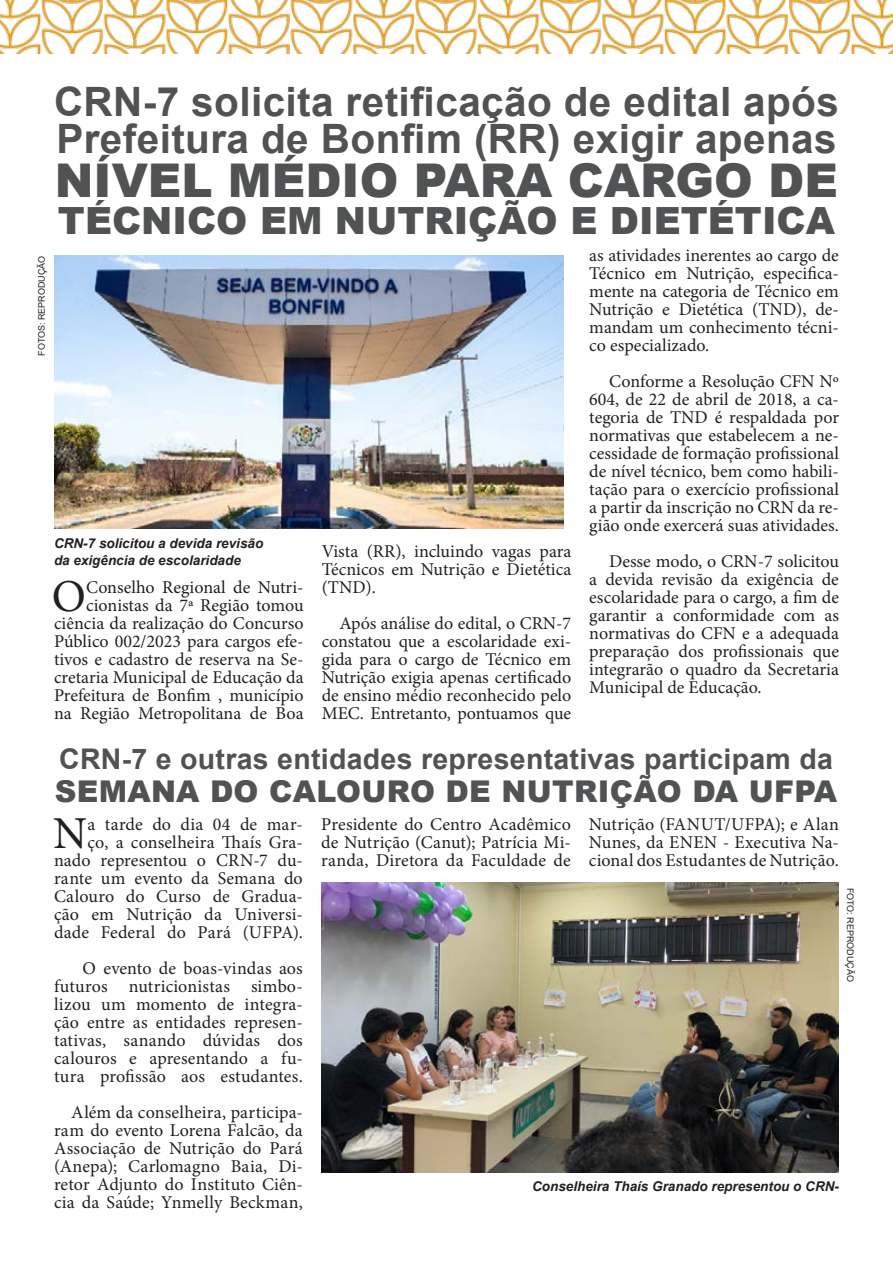
<style>
.page{position:relative;width:893px;height:1263px;background:#fff}
.page>*{position:absolute;margin:0;border:0;box-sizing:border-box;transform-origin:0 0}
.t1{font:900 46.5px "Arial";color:#505254}
.t2{font:45.75px "Minion Pro";color:#231f20}
.t3{font:700 40.5px "Arial";letter-spacing:.01em;color:#505254}
.t4{font:900 37.5px "Arial";color:#505254}
.t5{font:900 30px "Arial";letter-spacing:.01em;color:#505254}
.t6{font:700 28.5px "Arial";letter-spacing:.01em;color:#505254}
.t7{font:18px/18px "Minion Pro";color:#231f20;text-align:justify}
.t8{font:italic 700 13.5px "Arial";color:#231f20}
.t9{font:9px "Arial";color:#231f20}
</style>
<div class="page">
<img style="left:0;top:0;width:893px;height:54px">
<img style="left:54px;top:255px;width:509px;height:273px">
<img style="left:322px;top:882px;width:516px;height:291px">
<p class="t3" style="left:54px;top:73px;width:786px">CRN-7 solicita retificação de edital após</p>
<p class="t3" style="left:56px;top:111px;width:782px">Prefeitura de Bonfim (RR) exigir apenas</p>
<p class="t1" style="left:55px;top:146px;width:785px">NÍVEL MÉDIO PARA CARGO DE</p>
<p class="t4" style="left:58px;top:194px;width:778px">TÉCNICO EM NUTRIÇÃO E DIETÉTICA</p>
<p class="t9" style="left:35px;top:356px;width:102px;rotate:-90deg">FOTOS: REPRODUÇÃO</p>
<p class="t8" style="left:54px;top:534px;width:211px">CRN-7 solicitou a devida revisão</p>
<p class="t8" style="left:54px;top:551px;width:188px">da exigência de escolaridade</p>
<p class="t7" style="left:54px;top:579px;width:251px;text-align:right">Conselho Regional de Nutri&shy;cionistas da 7ª Região tomou ciência da realização do Concurso<br>Público 002/2023 para cargos efe&shy;tivos e cadastro de reserva na Se&shy;cretaria Municipal de Educação da<br>Prefeitura de Bonfim , município na Região Metropolitana de Boa</p>
<p class="t2" style="left:52px;top:566px;width:36px">O</p>
<p class="t7" style="left:322px;top:543px;width:251px">Vista (RR), incluindo vagas para Técnicos em Nutrição e Dietética (TND).</p>
<p class="t7" style="left:322px;top:615px;width:251px;text-indent:18px">Após análise do edital, o CRN-7 constatou que a escolaridade exi&shy;gida para o cargo de Técnico em Nutrição exigia apenas certificado de ensino médio reconhecido pelo MEC. Entretanto, pontuamos que</p>
<p class="t7" style="left:589px;top:246px;width:251px">as atividades inerentes ao cargo de Técnico em Nutrição, especifica&shy;mente na categoria de Técnico em Nutrição e Dietética (TND), de&shy;mandam um conhecimento técni&shy;co especializado.</p>
<p class="t7" style="left:589px;top:372px;width:251px;text-indent:20px">Conforme a Resolução CFN Nº 604, de 22 de abril de 2018, a ca&shy;tegoria de TND é respaldada por normativas que estabelecem a ne&shy;cessidade de formação profissional de nível técnico, bem como habili&shy;tação para o exercício profissional a partir da inscrição no CRN da re&shy;gião onde exercerá suas atividades.</p>
<p class="t7" style="left:589px;top:552px;width:251px;text-indent:20px">Desse modo, o CRN-7 solicitou a devida revisão da exigência de escolaridade para o cargo, a fim de garantir a conformidade com as normativas do CFN e a adequada preparação dos profissionais que integrarão o quadro da Secretaria Municipal de Educação.</p>
<p class="t6" style="left:59px;top:738px;width:775px">CRN-7 e outras entidades representativas participam da</p>
<p class="t5" style="left:55px;top:769px;width:784px">SEMANA DO CALOURO DE NUTRIÇÃO DA UFPA</p>
<p class="t7" style="left:54px;top:815px;width:250px;text-align:right">a tarde do dia 04 de mar-<br>ço, a conselheira Thaís Gra&shy;nado representou o CRN-7 du&shy;rante um evento da Semana do<br>Calouro do Curso de Gradua&shy;ção em Nutrição da Universi&shy;dade Federal do Pará (UFPA).</p>
<p class="t7" style="left:54px;top:959px;width:250px;text-indent:29px">O evento de boas-vindas aos futuros nutricionistas simbo&shy;lizou um momento de integra&shy;ção entre as entidades represen&shy;tativas, sanando dúvidas dos calouros e apresentando a fu&shy;tura profissão aos estudantes.</p>
<p class="t7" style="left:54px;top:1103px;width:250px;text-indent:17px">Além da conselheira, participa&shy;ram do evento Lorena Falcão, da Associação de Nutrição do Pará (Anepa); Carlomagno Baia, Di&shy;retor Adjunto do Instituto Ciên&shy;cia da Saúde; Ynmelly Beckman,</p>
<p class="t2" style="left:53px;top:802px;width:35px">N</p>
<p class="t7" style="left:321px;top:815px;width:251px">Presidente do Centro Acadêmico de Nutrição (Canut); Patrícia Mi&shy;randa, Diretora da Faculdade de</p>
<p class="t7" style="left:589px;top:815px;width:252px">Nutrição (FANUT/UFPA); e Alan Nunes, da ENEN - Executiva Na&shy;cional dos Estudantes de Nutrição.</p>
<p class="t9" style="left:856px;top:887px;width:96px;rotate:90deg">FOTO: REPRODUÇÃO</p>
<p class="t8" style="left:532px;top:1177px;width:308px">Conselheira Thaís Granado representou o CRN-</p>
</div>
